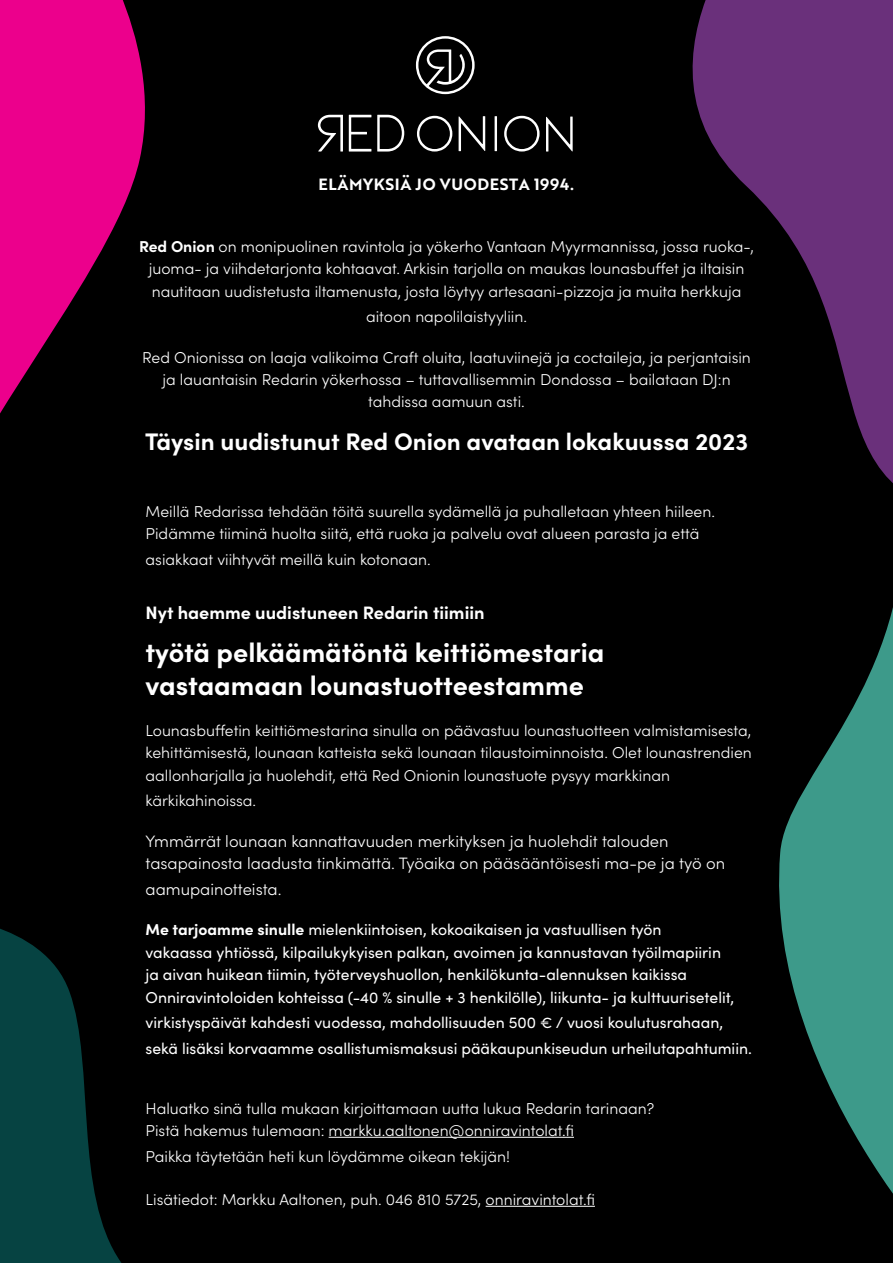
<style>
.page{position:relative;width:893px;height:1263px;background:#000}
.page>*{position:absolute;margin:0;border:0;box-sizing:border-box;transform-origin:0 0}
.Leipis{font:700 27px/33px "Sofia Pro";color:#fff}
.Leipis-2{font:700 24px "Sofia Pro";color:#fff}
.Leipis-3{font:700 18px "Sofia Pro";color:#fff}
.Leipis-4{font:300 16.5px/22.5px "Sofia Pro";color:#fff}
.Leipis-5{font:700 15.9px "Brother 1816";letter-spacing:.04em;color:#fff}
.Leipis-6{font:300 15.75px/22.5px "Sofia Pro";color:#fff;text-align:center}
.Leipis-7{font:15.75px/22.5px "Sofia Pro";color:#fff}
.s1{font-weight:700}
</style>
<div class="page">
<svg style="left:692px;top:0;width:201px;height:415px;fill:#6a307b"></svg>
<svg style="left:0;top:0;width:145px;height:414px;fill:#ec008c"></svg>
<svg style="left:0;top:929px;width:122px;height:334px;fill:#064342"></svg>
<svg style="left:779px;top:415px;width:114px;height:779px"></svg>
<svg style="left:318px;top:115px;width:255px;height:37px"></svg>
<svg style="left:416px;top:36px;width:59px;height:58px"></svg>
<hr style="left:329px;top:1137px;width:245px;height:1px;background:#fff">
<hr style="left:486px;top:1206px;width:109px;height:1px;background:#fff">
<p class="Leipis-5" style="left:318px;top:173px;width:257px">ELÄMYKSIÄ JO VUODESTA 1994.</p>
<p class="Leipis-6" style="left:139px;top:234px;width:616px"><span class="s1">Red Onion</span> on monipuolinen ravintola ja yökerho Vantaan Myyrmannissa, jossa ruoka-, juoma- ja viihdetarjonta kohtaavat. Arkisin tarjolla on maukas lounasbuffet ja iltaisin nautitaan uudistetusta iltamenusta, josta löytyy artesaani-pizzoja ja muita herkkuja</p>
<p class="Leipis-6" style="left:366px;top:304px;width:162px">aitoon napolilaistyyliin.</p>
<p class="Leipis-6" style="left:142px;top:345px;width:610px">Red Onionissa on laaja valikoima Craft oluita, laatuviinejä ja coctaileja, ja perjantaisin ja lauantaisin Redarin yökerhossa – tuttavallisemmin Dondossa – bailataan DJ:n tahdissa aamuun asti.</p>
<p class="Leipis-2" style="left:145px;top:423px;width:604px">Täysin uudistunut Red Onion avataan lokakuussa 2023</p>
<p class="Leipis-6" style="left:146px;top:499px;width:571px;text-align:left">Meillä Redarissa tehdään töitä suurella sydämellä ja puhalletaan yhteen hiileen.<br>Pidämme tiiminä huolta siitä, että ruoka ja palvelu ovat alueen parasta ja että</p>
<p class="Leipis-6" style="left:146px;top:547px;width:287px">asiakkaat viihtyvät meillä kuin kotonaan.</p>
<p class="Leipis-3" style="left:146px;top:598px;width:341px">Nyt haemme uudistuneen Redarin tiimiin</p>
<p class="Leipis" style="left:146px;top:634px;width:460px">työtä pelkäämätöntä keittiömestaria vastaamaan lounastuotteestamme</p>
<p class="Leipis-6" style="left:146px;top:718px;width:608px;text-align:justify">Lounasbuffetin keittiömestarina sinulla on päävastuu lounastuotteen valmistamisesta, kehittämisestä, lounaan katteista sekä lounaan tilaustoiminnoista. Olet lounastrendien aallonharjalla ja huolehdit, että Red Onionin lounastuote pysyy markkinan</p>
<p class="Leipis-6" style="left:146px;top:788px;width:112px">kärkikahinoissa.</p>
<p class="Leipis-4" style="left:146px;top:829px;width:581px">Ymmärrät lounaan kannattavuuden merkityksen ja huolehdit talouden tasapainosta laadusta tinkimättä. Työaika on pääsääntöisesti ma-pe ja työ on</p>
<p class="Leipis-4" style="left:146px;top:877px;width:137px">aamupainotteista.</p>
<p class="Leipis-7" style="left:146px;top:917px;width:590px"><span class="s1">Me tarjoamme sinulle</span> mielenkiintoisen, kokoaikaisen ja vastuullisen työn<br>vakaassa yhtiössä, kilpailukykyisen palkan, avoimen ja kannustavan työilmapiirin ja aivan huikean tiimin, työterveyshuollon, henkilökunta-alennuksen kaikissa Onniravintoloiden kohteissa (-40 % sinulle + 3 henkilölle), liikunta- ja kulttuurisetelit,</p>
<p class="Leipis-7" style="left:146px;top:1009px;width:608px;line-height:25.5px">virkistyspäivät kahdesti vuodessa, mahdollisuuden 500 € / vuosi koulutusrahaan, sekä lisäksi korvaamme osallistumismaksusi pääkaupunkiseudun urheilutapahtumiin.</p>
<p class="Leipis-6" style="left:146px;top:1096px;width:510px;text-align:left">Haluatko sinä tulla mukaan kirjoittamaan uutta lukua Redarin tarinaan?<br>Pistä hakemus tulemaan: markku.aaltonen@onniravintolat.fi</p>
<p class="Leipis-6" style="left:146px;top:1144px;width:366px">Paikka täytetään heti kun löydämme oikean tekijän!</p>
<p class="Leipis-6" style="left:146px;top:1188px;width:451px">Lisätiedot: Markku Aaltonen, puh. 046 810 5725, onniravintolat.fi</p>
</div>
